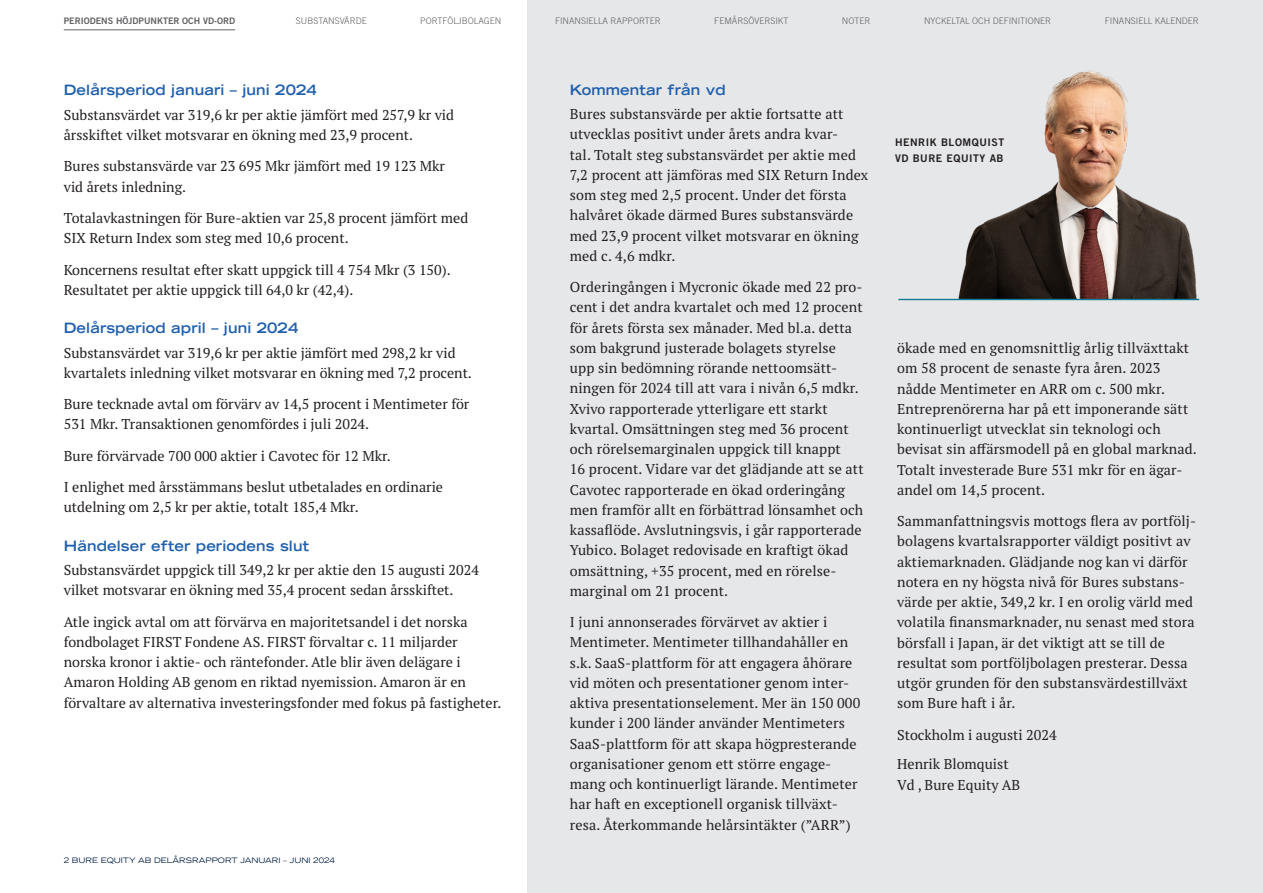
<style>
.page{position:relative;width:1263px;height:893px;background:#fff}
.page>*{position:absolute;margin:0;border:0;box-sizing:border-box;transform-origin:0 0}
.Body_9_5_13_5pkt_1_a_sida{font:14.25px/20.2px "PT Serif Pro";letter-spacing:.01em;color:#231f20}
.H2_Mellanrubrik_-_TG_Bold_Extended{font:700 expanded 14.25px "Trade Gothic LT Std";letter-spacing:.01em;color:#1f5fad}
.Body_8_7_12_5pkt{font:14.25px/20.2px "PT Serif Pro";color:#231f20}
.Tabell_och_diagram_rubrik{font:10.5px/16.5px "Trade Gothic LT Std Bd 2";letter-spacing:.05em;color:#231f20}
.t1{font:300 9px "Trade Gothic LT Std";color:#636366}
.t2{font:9px "Trade Gothic LT Std Bd 2";color:#636366}
.t3{font:expanded 7.5px "Trade Gothic LT Std";color:#001e42}
</style>
<div class="page">
<div style="left:527px;top:0;width:736px;height:893px;background:#e6e7e9"></div>
<img style="left:937px;top:70px;width:262px;height:229px">
<hr style="left:898px;top:299px;width:301px;height:1px;background:#137c92">
<hr style="left:64px;top:29px;width:171px;height:1px;background:#636366">
<p class="t2" style="left:64px;top:15px;width:173px">PERIODENS HÖJDPUNKTER OCH VD-ORD</p>
<p class="t1" style="left:296px;top:15px;width:72px">SUBSTANSVÄRDE</p>
<p class="t1" style="left:420px;top:15px;width:83px">PORTFÖLJBOLAGEN</p>
<p class="t1" style="left:555px;top:15px;width:107px">FINANSIELLA RAPPORTER</p>
<p class="t1" style="left:714px;top:15px;width:76px">FEMÅRSÖVERSIKT</p>
<p class="t1" style="left:842px;top:15px;width:30px">NOTER</p>
<p class="t1" style="left:924px;top:15px;width:129px">NYCKELTAL OCH DEFINITIONER</p>
<p class="t1" style="left:1105px;top:15px;width:96px">FINANSIELL KALENDER</p>
<p class="H2_Mellanrubrik_-_TG_Bold_Extended" style="left:64px;top:81px;width:255px">Delårsperiod januari – juni 2024</p>
<p class="Body_9_5_13_5pkt_1_a_sida" style="left:64px;top:104px;width:392px">Substansvärdet var 319,6 kr per aktie jämfört med 257,9 kr vid årsskiftet vilket motsvarar en ökning med 23,9 procent.</p>
<p class="Body_9_5_13_5pkt_1_a_sida" style="left:64px;top:156px;width:383px">Bures substansvärde var 23 695 Mkr jämfört med 19 123 Mkr vid årets inledning.</p>
<p class="Body_9_5_13_5pkt_1_a_sida" style="left:64px;top:208px;width:406px">Totalavkastningen för Bure-aktien var 25,8 procent jämfört med<br>SIX Return Index som steg med 10,6 procent.</p>
<p class="Body_9_5_13_5pkt_1_a_sida" style="left:64px;top:259px;width:388px">Koncernens resultat efter skatt uppgick till 4 754 Mkr (3 150).<br>Resultatet per aktie uppgick till 64,0 kr (42,4).</p>
<p class="H2_Mellanrubrik_-_TG_Bold_Extended" style="left:64px;top:319px;width:236px">Delårsperiod april – juni 2024</p>
<p class="Body_9_5_13_5pkt_1_a_sida" style="left:64px;top:342px;width:410px">Substansvärdet var 319,6 kr per aktie jämfört med 298,2 kr vid kvartalets inledning vilket motsvarar en ökning med 7,2 procent.</p>
<p class="Body_9_5_13_5pkt_1_a_sida" style="left:64px;top:394px;width:407px">Bure tecknade avtal om förvärv av 14,5 procent i Mentimeter för<br>531 Mkr. Transaktionen genomfördes i juli 2024.</p>
<p class="Body_9_5_13_5pkt_1_a_sida" style="left:64px;top:445px;width:329px">Bure förvärvade 700 000 aktier i Cavotec för 12 Mkr.</p>
<p class="Body_9_5_13_5pkt_1_a_sida" style="left:64px;top:477px;width:381px">I enlighet med årsstämmans beslut utbetalades en ordinarie utdelning om 2,5 kr per aktie, totalt 185,4 Mkr.</p>
<p class="H2_Mellanrubrik_-_TG_Bold_Extended" style="left:64px;top:536px;width:247px">Händelser efter periodens slut</p>
<p class="Body_9_5_13_5pkt_1_a_sida" style="left:64px;top:560px;width:417px">Substansvärdet uppgick till 349,2 kr per aktie den 15 augusti 2024 vilket motsvarar en ökning med 35,4 procent sedan årsskiftet.</p>
<p class="Body_9_5_13_5pkt_1_a_sida" style="left:64px;top:611px;width:439px">Atle ingick avtal om att förvärva en majoritetsandel i det norska fondbolaget FIRST Fondene AS. FIRST förvaltar c. 11 miljarder norska kronor i aktie- och räntefonder. Atle blir även delägare i Amaron Holding AB genom en riktad nyemission. Amaron är en förvaltare av alternativa investeringsfonder med fokus på fastigheter.</p>
<p class="t3" style="left:64px;top:856px;width:273px">2 BURE EQUITY AB DELÅRSRAPPORT JANUARI – JUNI 2024</p>
<p class="H2_Mellanrubrik_-_TG_Bold_Extended" style="left:570px;top:80px;width:157px">Kommentar från vd</p>
<p class="Body_9_5_13_5pkt_1_a_sida" style="left:570px;top:104px;width:300px">Bures substansvärde per aktie fortsatte att utvecklas positivt under årets andra kvar-<br>tal. Totalt steg substansvärdet per aktie med 7,2 procent att jämföras med SIX Return Index som steg med 2,5 procent. Under det första halvåret ökade därmed Bures substansvärde med 23,9 procent vilket motsvarar en ökning med c. 4,6 mdkr.</p>
<p class="Body_9_5_13_5pkt_1_a_sida" style="left:570px;top:277px;width:295px">Orderingången i Mycronic ökade med 22 pro&shy;cent i det andra kvartalet och med 12 procent för årets första sex månader. Med bl.a. detta som bakgrund justerade bolagets styrelse upp sin bedömning rörande nettoomsätt&shy;ningen för 2024 till att vara i nivån 6,5 mdkr.<br>Xvivo rapporterade ytterligare ett starkt kvartal. Omsättningen steg med 36 procent och rörelsemarginalen uppgick till knappt<br>16 procent. Vidare var det glädjande att se att Cavotec rapporterade en ökad orderingång men framför allt en förbättrad lönsamhet och kassaflöde. Avslutningsvis, i går rapporterade Yubico. Bolaget redovisade en kraftigt ökad omsättning, +35 procent, med en rörelse&shy;marginal om 21 procent.</p>
<p class="Body_9_5_13_5pkt_1_a_sida" style="left:570px;top:612px;width:292px">I juni annonserades förvärvet av aktier i Mentimeter. Mentimeter tillhandahåller en s.k. SaaS-plattform för att engagera åhörare vid möten och presentationer genom inter&shy;aktiva presentationselement. Mer än 150 000 kunder i 200 länder använder Mentimeters SaaS-plattform för att skapa högpresterande organisationer genom ett större engage&shy;mang och kontinuerligt lärande. Mentimeter har haft en exceptionell organisk tillväxt&shy;resa. Återkommande helårsintäkter (”ARR”)</p>
<p class="Tabell_och_diagram_rubrik" style="left:895px;top:133px;width:111px">HENRIK BLOMQUIST<br>VD BURE EQUITY AB</p>
<p class="Body_9_5_13_5pkt_1_a_sida" style="left:897px;top:338px;width:301px">ökade med en genomsnittlig årlig tillväxttakt om 58 procent de senaste fyra åren. 2023 nådde Mentimeter en ARR om c. 500 mkr.<br>Entreprenörerna har på ett imponerande sätt kontinuerligt utvecklat sin teknologi och bevisat sin affärsmodell på en global marknad.<br>Totalt investerade Bure 531 mkr för en ägar&shy;andel om 14,5 procent.</p>
<p class="Body_9_5_13_5pkt_1_a_sida" style="left:897px;top:511px;width:301px">Sammanfattningsvis mottogs flera av portfölj&shy;bolagens kvartalsrapporter väldigt positivt av aktiemarknaden. Glädjande nog kan vi därför notera en ny högsta nivå för Bures substans&shy;värde per aktie, 349,2 kr. I en orolig värld med volatila finansmarknader, nu senast med stora börsfall i Japan, är det viktigt att se till de resultat som portföljbolagen presterar. Dessa utgör grunden för den substansvärdestillväxt som Bure haft i år.</p>
<p class="Body_9_5_13_5pkt_1_a_sida" style="left:897px;top:724px;width:161px">Stockholm i augusti 2024</p>
<p class="Body_8_7_12_5pkt" style="left:897px;top:754px;width:125px">Henrik Blomquist<br>Vd , Bure Equity AB</p>
</div>
